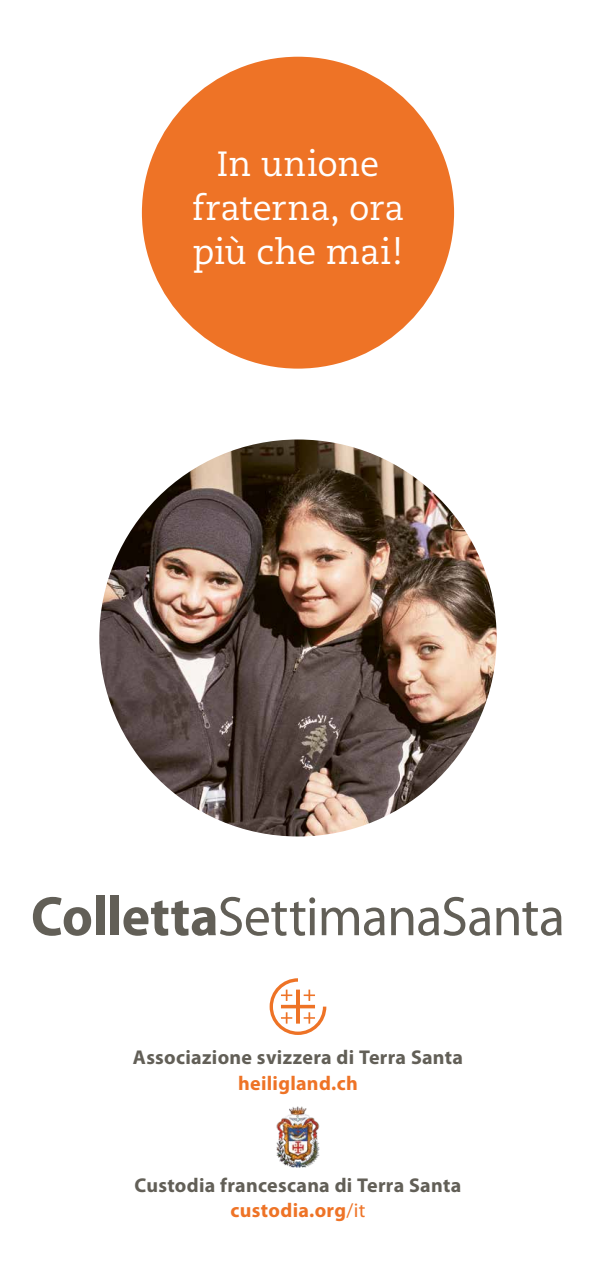
<style>
.page{position:relative;width:596px;height:1276px;background:#fff}
.page>*{position:absolute;margin:0;border:0;box-sizing:border-box;transform-origin:0 0}
.t1{font:56px "Myriad Pro";letter-spacing:-.015em;color:#625f57;scale:.96 1}
.t2{font:35px/43.8px "Caecilia";color:#fff;text-align:center}
.t3{font:700 20px/25.7px "Myriad Pro";letter-spacing:.015em;color:#625f57;text-align:center}
.t4{font:700 20px "Myriad Pro";letter-spacing:.015em;color:#ee7326}
.s1{font-weight:700}
.s2{color:#ee7326}
.s3{font-weight:400;color:#ee7326}
</style>
<div class="page">
<div style="left:142px;top:57px;width:312px;height:312px;background:#ee7326;border-radius:50%"></div>
<svg style="left:269px;top:978px;width:57px;height:57px"></svg>
<img style="left:276px;top:1106px;width:43px;height:61px">
<img style="left:99px;top:439px;width:397px;height:397px;border-radius:198px">
<h2 class="t2" style="left:192px;top:143px;width:213px">In unione fraterna, ora più che mai!</h2>
<h1 class="t1" style="left:31px;top:882px;width:557px"><span class="s1">Colletta</span>SettimanaSanta</h1>
<p class="t3" style="left:133px;top:1044px;width:332px">Associazione svizzera di Terra Santa</p>
<p class="t4" style="left:238px;top:1070px;width:121px">heiligland.ch</p>
<p class="t3" style="left:134px;top:1171px;width:328px">Custodia francescana di Terra Santa <span class="s2">custodia.org</span><span class="s3">/it</span></p>
</div>
